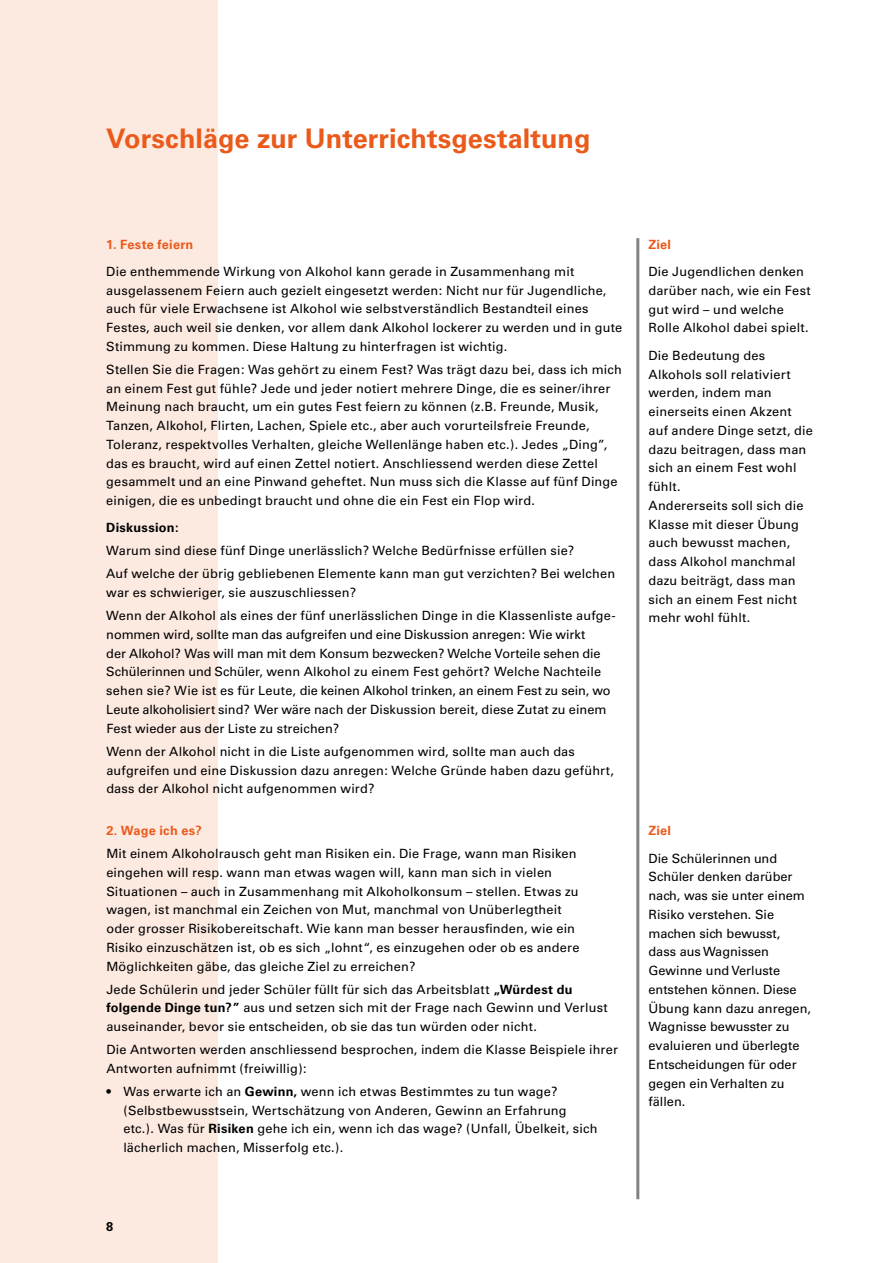
<style>
.page{position:relative;width:893px;height:1263px;background:#fff}
.page>*{position:absolute;margin:0;border:0;box-sizing:border-box;transform-origin:0 0}
.t1{font:700 27px "Univers";color:#ea5a1a}
.t2{font:12.75px/18.8px "Univers";letter-spacing:.015em;color:#000}
.t3{font:700 12.75px "Univers";letter-spacing:.02em;color:#ea5a1a}
.t4{font:700 12.75px "Univers";letter-spacing:.02em;color:#000}
.s1{font-weight:700}
</style>
<div class="page">
<div style="left:0;top:0;width:218px;height:1263px;background:#fceae1"></div>
<hr style="left:636px;top:238px;width:3px;height:961px;background:#818084">
<h1 class="t1" style="left:106px;top:122px;width:486px">Vorschläge zur Unterrichtsgestaltung</h1>
<p class="t3" style="left:106px;top:237px;width:89px">1. Feste feiern</p>
<p class="t2" style="left:106px;top:262px;width:517px">Die enthemmende Wirkung von Alkohol kann gerade in Zusammenhang mit ausgelassenem Feiern auch gezielt eingesetzt werden: Nicht nur für Jugendliche, auch für viele Erwachsene ist Alkohol wie selbstverständlich Bestandteil eines Festes, auch weil sie denken, vor allem dank Alkohol lockerer zu werden und in gute Stimmung zu kommen. Diese Haltung zu hinterfragen ist wichtig.</p>
<p class="t2" style="left:106px;top:360px;width:517px">Stellen Sie die Fragen: Was gehört zu einem Fest? Was trägt dazu bei, dass ich mich an einem Fest gut fühle? Jede und jeder notiert mehrere Dinge, die es seiner/ihrer Meinung nach braucht, um ein gutes Fest feiern zu können (z.B. Freunde, Musik, Tanzen, Alkohol, Flirten, Lachen, Spiele etc., aber auch vorurteilsfreie Freunde, Toleranz, respektvolles Verhalten, gleiche Wellenlänge haben etc.). Jedes „Ding”, das es braucht, wird auf einen Zettel notiert. Anschliessend werden diese Zettel gesammelt und an eine Pinwand geheftet. Nun muss sich die Klasse auf fünf Dinge einigen, die es unbedingt braucht und ohne die ein Fest ein Flop wird.</p>
<p class="t4" style="left:106px;top:520px;width:74px">Diskussion:</p>
<p class="t2" style="left:106px;top:539px;width:510px;line-height:23px">Warum sind diese fünf Dinge unerlässlich? Welche Bedürfnisse erfüllen sie?<br>Auf welche der übrig gebliebenen Elemente kann man gut verzichten? Bei welchen</p>
<p class="t2" style="left:106px;top:581px;width:511px;line-height:23px">war es schwieriger, sie auszuschliessen?<br>Wenn der Alkohol als eines der fünf unerlässlichen Dinge in die Klassenliste aufge-</p>
<p class="t2" style="left:106px;top:625px;width:506px">nommen wird, sollte man das aufgreifen und eine Diskussion anregen: Wie wirkt<br>der Alkohol? Was will man mit dem Konsum bezwecken? Welche Vorteile sehen die Schülerinnen und Schüler, wenn Alkohol zu einem Fest gehört? Welche Nachteile sehen sie? Wie ist es für Leute, die keinen Alkohol trinken, an einem Fest zu sein, wo Leute alkoholisiert sind? Wer wäre nach der Diskussion bereit, diese Zutat zu einem Fest wieder aus der Liste zu streichen?</p>
<p class="t2" style="left:106px;top:742px;width:509px">Wenn der Alkohol nicht in die Liste aufgenommen wird, sollte man auch das aufgreifen und eine Diskussion dazu anregen: Welche Gründe haben dazu geführt, dass der Alkohol nicht aufgenommen wird?</p>
<p class="t3" style="left:106px;top:823px;width:97px">2. Wage ich es?</p>
<p class="t2" style="left:106px;top:844px;width:475px">Mit einem Alkoholrausch geht man Risiken ein. Die Frage, wann man Risiken eingehen will resp. wann man etwas wagen will, kann man sich in vielen Situationen – auch in Zusammenhang mit Alkoholkonsum – stellen. Etwas zu wagen, ist manchmal ein Zeichen von Mut, manchmal von Unüberlegtheit oder grosser Risikobereitschaft. Wie kann man besser herausfinden, wie ein Risiko einzuschätzen ist, ob es sich „lohnt“, es einzugehen oder ob es andere Möglichkeiten gäbe, das gleiche Ziel zu erreichen?</p>
<p class="t2" style="left:106px;top:980px;width:503px">Jede Schülerin und jeder Schüler füllt für sich das Arbeitsblatt <span class="s1">„Würdest du folgende Dinge tun?”</span> aus und setzen sich mit der Frage nach Gewinn und Verlust auseinander, bevor sie entscheiden, ob sie das tun würden oder nicht.</p>
<p class="t2" style="left:106px;top:1040px;width:513px">Die Antworten werden anschliessend besprochen, indem die Klasse Beispiele ihrer<br>Antworten aufnimmt (freiwillig):</p>
<p class="t2" style="left:123px;top:1082px;width:476px;text-indent:-17px">• Was erwarte ich an <span class="s1">Gewinn,</span> wenn ich etwas Bestimmtes zu tun wage? (Selbstbewusstsein, Wertschätzung von Anderen, Gewinn an Erfahrung etc.). Was für <span class="s1">Risiken</span> gehe ich ein, wenn ich das wage? (Unfall, Übelkeit, sich lächerlich machen, Misserfolg etc.).</p>
<p class="t3" style="left:648px;top:237px;width:24px">Ziel</p>
<p class="t2" style="left:648px;top:262px;width:164px">Die Jugendlichen denken darüber nach, wie ein Fest gut wird – und welche<br>Rolle Alkohol dabei spielt.</p>
<p class="t2" style="left:648px;top:346px;width:166px">Die Bedeutung des<br>Alkohols soll relativiert werden, indem man einerseits einen Akzent auf andere Dinge setzt, die dazu beitragen, dass man sich an einem Fest wohl fühlt.<br>Andererseits soll sich die<br>Klasse mit dieser Übung auch bewusst machen, dass Alkohol manchmal dazu beiträgt, dass man sich an einem Fest nicht mehr wohl fühlt.</p>
<p class="t3" style="left:648px;top:823px;width:24px">Ziel</p>
<p class="t2" style="left:648px;top:849px;width:164px">Die Schülerinnen und<br>Schüler denken darüber nach, was sie unter einem<br>Risiko verstehen. Sie machen sich bewusst, dass aus Wagnissen<br>Gewinne und Verluste entstehen können. Diese<br>Übung kann dazu anregen,<br>Wagnisse bewusster zu evaluieren und überlegte<br>Entscheidungen für oder gegen ein Verhalten zu fällen.</p>
<p class="t4" style="left:106px;top:1219px;width:9px">8</p>
</div>
